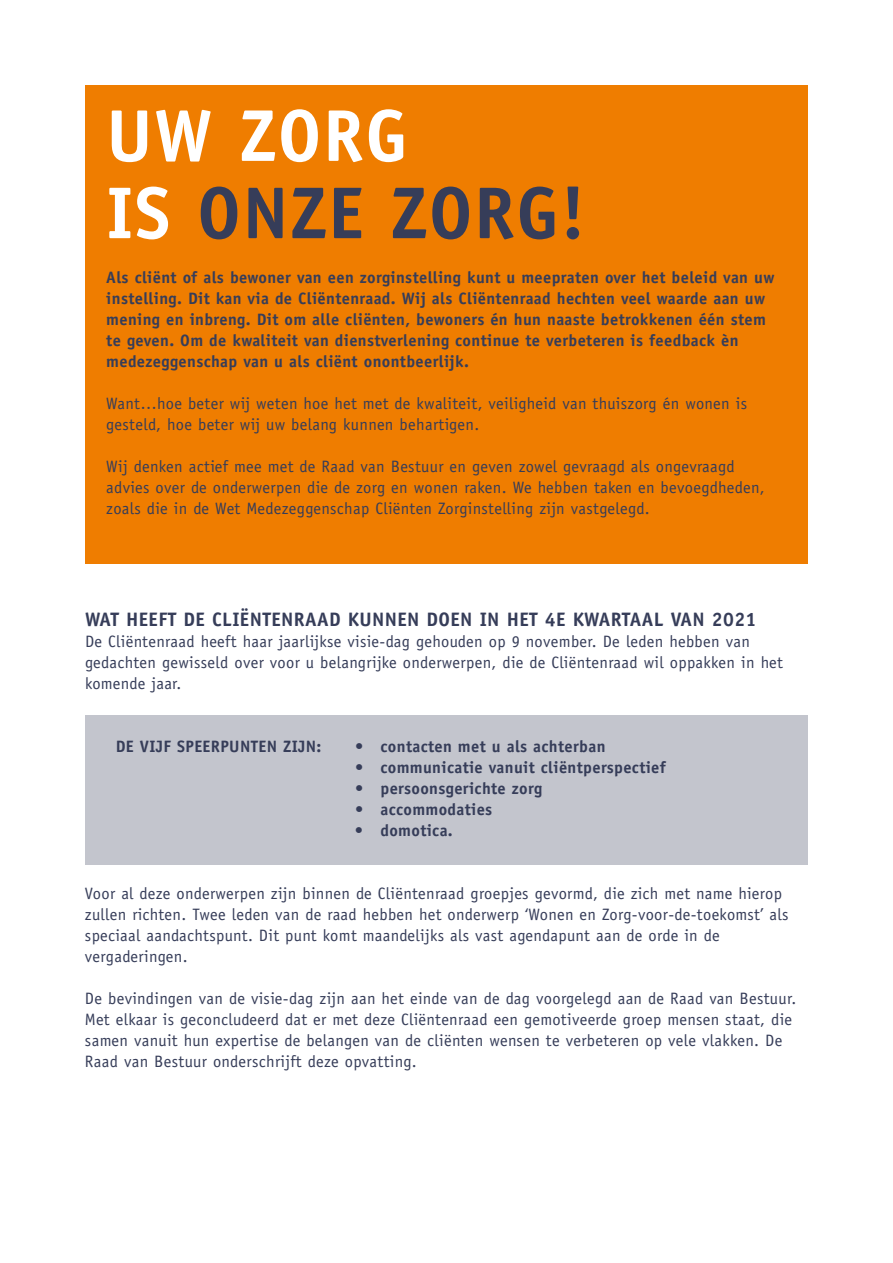
<style>
.page{position:relative;width:893px;height:1263px;background:#fff}
.page>*{position:absolute;margin:0;border:0;box-sizing:border-box;transform-origin:0 0}
.t1{font:700 73.5px/77.2px "Officina Sans";letter-spacing:.02em;color:#363d59}
.t2{font:700 19.5px "Officina Sans";letter-spacing:.02em;color:#363d59}
.t3{font:16.5px/21px "Officina Sans";letter-spacing:.02em;color:#363d59}
.t4{font:700 16.5px/21px "Officina Sans";letter-spacing:.02em;color:#363d59}
.s1{color:#fff}
</style>
<div class="page">
<div style="left:85px;top:715px;width:723px;height:149px;background:#c3c5cd"></div>
<div style="left:85px;top:85px;width:723px;height:478px;background:#ef7d00"></div>
<h1 class="t1" style="left:106px;top:96px;width:481px"><span class="s1">UW ZORG<br>IS</span> ONZE ZORG!</h1>
<p class="t4" style="left:106px;top:267px;width:669px">Als cliënt of als bewoner van een zorginstelling kunt u meepraten over het beleid van uw instelling. Dit kan via de Cliëntenraad. Wij als Cliëntenraad hechten veel waarde aan uw mening en inbreng. Dit om alle cliënten, bewoners én hun naaste betrokkenen één stem te geven. Om de kwaliteit van dienstverlening continue te verbeteren is feedback èn medezeggenschap van u als cliënt onontbeerlijk.</p>
<p class="t3" style="left:106px;top:393px;width:642px">Want…hoe beter wij weten hoe het met de kwaliteit, veiligheid van thuiszorg én wonen is gesteld, hoe beter wij uw belang kunnen behartigen.</p>
<p class="t3" style="left:106px;top:456px;width:660px">Wij denken actief mee met de Raad van Bestuur en geven zowel gevraagd als ongevraagd advies over de onderwerpen die de zorg en wonen raken. We hebben taken en bevoegdheden, zoals die in de Wet Medezeggenschap Cliënten Zorginstelling zijn vastgelegd.</p>
<p class="t2" style="left:85px;top:607px;width:673px">WAT HEEFT DE CLIËNTENRAAD KUNNEN DOEN IN HET 4E KWARTAAL VAN 2021</p>
<p class="t3" style="left:85px;top:631px;width:699px">De Cliëntenraad heeft haar jaarlijkse visie-dag gehouden op 9 november. De leden hebben van gedachten gewisseld over voor u belangrijke onderwerpen, die de Cliëntenraad wil oppakken in het komende jaar.</p>
<p class="t4" style="left:116px;top:736px;width:207px">DE VIJF SPEERPUNTEN ZIJN:</p>
<p class="t4" style="left:355px;top:736px;width:252px">• contacten met u als achterban</p>
<p class="t4" style="left:355px;top:757px;width:312px">• communicatie vanuit cliëntperspectief</p>
<p class="t4" style="left:355px;top:778px;width:189px">• persoonsgerichte zorg</p>
<p class="t4" style="left:355px;top:799px;width:139px">• accommodaties</p>
<p class="t4" style="left:355px;top:820px;width:99px">• domotica.</p>
<p class="t3" style="left:85px;top:883px;width:705px">Voor al deze onderwerpen zijn binnen de Cliëntenraad groepjes gevormd, die zich met name hierop zullen richten. Twee leden van de raad hebben het onderwerp ‘Wonen en Zorg-voor-de-toekomst’ als speciaal aandachtspunt. Dit punt komt maandelijks als vast agendapunt aan de orde in de vergaderingen.</p>
<p class="t3" style="left:85px;top:988px;width:713px">De bevindingen van de visie-dag zijn aan het einde van de dag voorgelegd aan de Raad van Bestuur.<br>Met elkaar is geconcludeerd dat er met deze Cliëntenraad een gemotiveerde groep mensen staat, die samen vanuit hun expertise de belangen van de cliënten wensen te verbeteren op vele vlakken. De Raad van Bestuur onderschrijft deze opvatting.</p>
</div>
